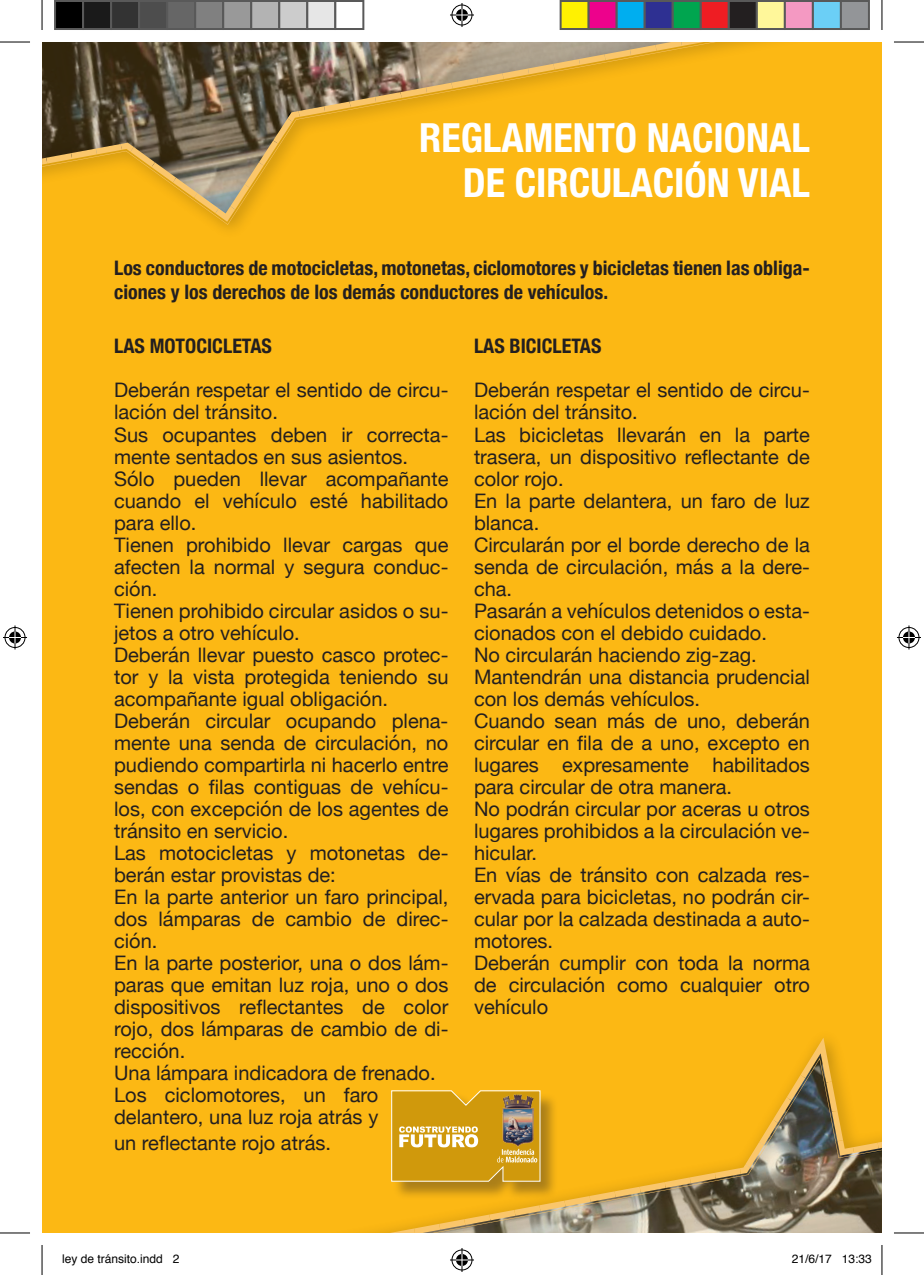
<style>
.page{position:relative;width:924px;height:1275px;background:#fff}
.page>*{position:absolute;margin:0;border:0;box-sizing:border-box;transform-origin:0 0}
.t1{font:700 condensed 40px/44px "Helvetica Neue";color:#fff;text-align:right}
.t2{font:20px/22px "Helvetica Neue";color:#231f20}
.t3{font:700 condensed 20px/24px "Helvetica Neue";color:#231f20}
.t4{font:12px "Helvetica";color:#000}
</style>
<div class="page">
<div style="left:42px;top:42px;width:839px;height:1191px;background:#fcb814"></div>
<svg style="left:42px;top:42px;width:673px;height:185px"></svg>
<svg style="left:389px;top:1037px;width:493px;height:196px"></svg>
<img style="left:502px;top:1095px;width:31px;height:51px">
<hr style="left:0;top:42px;width:30px;height:1px;background:#000">
<hr style="left:893px;top:42px;width:30px;height:1px;background:#000">
<hr style="left:0;top:1232px;width:30px;height:1px;background:#000">
<hr style="left:893px;top:1232px;width:30px;height:1px;background:#000">
<hr style="left:42px;top:0;width:1px;height:30px;background:#000">
<hr style="left:42px;top:1245px;width:1px;height:30px;background:#000">
<hr style="left:881px;top:0;width:1px;height:30px;background:#000">
<hr style="left:881px;top:1245px;width:1px;height:30px;background:#000">
<svg style="left:450px;top:3px;width:24px;height:24px"></svg>
<svg style="left:450px;top:1248px;width:24px;height:24px"></svg>
<svg style="left:3px;top:625px;width:24px;height:24px"></svg>
<svg style="left:897px;top:625px;width:23px;height:24px"></svg>
<div style="left:55px;top:1px;width:28px;height:28px;background:#000"></div>
<div style="left:54px;top:0;width:30px;height:30px;border:2px solid #595959"></div>
<div style="left:83px;top:1px;width:28px;height:28px;background:#1a1a1a"></div>
<div style="left:82px;top:0;width:30px;height:30px;border:2px solid #595959"></div>
<div style="left:111px;top:1px;width:28px;height:28px;background:#333"></div>
<div style="left:110px;top:0;width:30px;height:30px;border:2px solid #595959"></div>
<div style="left:139px;top:1px;width:28px;height:28px;background:#4d4d4d"></div>
<div style="left:138px;top:0;width:30px;height:30px;border:2px solid #595959"></div>
<div style="left:167px;top:1px;width:28px;height:28px;background:#666"></div>
<div style="left:166px;top:0;width:30px;height:30px;border:2px solid #595959"></div>
<div style="left:195px;top:1px;width:28px;height:28px;background:#808080"></div>
<div style="left:194px;top:0;width:30px;height:30px;border:2px solid #595959"></div>
<div style="left:223px;top:1px;width:28px;height:28px;background:#999"></div>
<div style="left:222px;top:0;width:30px;height:30px;border:2px solid #595959"></div>
<div style="left:251px;top:1px;width:28px;height:28px;background:#b3b3b3"></div>
<div style="left:250px;top:0;width:30px;height:30px;border:2px solid #595959"></div>
<div style="left:279px;top:1px;width:28px;height:28px;background:#ccc"></div>
<div style="left:278px;top:0;width:30px;height:30px;border:2px solid #595959"></div>
<div style="left:307px;top:1px;width:28px;height:28px;background:#e6e6e6"></div>
<div style="left:306px;top:0;width:30px;height:30px;border:2px solid #595959"></div>
<div style="left:334px;top:0;width:30px;height:30px;border:2px solid #595959"></div>
<div style="left:560px;top:1px;width:28px;height:28px;background:#fff101"></div>
<div style="left:559px;top:0;width:30px;height:30px;border:2px solid #595959"></div>
<div style="left:588px;top:1px;width:28px;height:28px;background:#ed028c"></div>
<div style="left:587px;top:0;width:30px;height:30px;border:2px solid #595959"></div>
<div style="left:616px;top:1px;width:28px;height:28px;background:#00aeef"></div>
<div style="left:615px;top:0;width:30px;height:30px;border:2px solid #595959"></div>
<div style="left:644px;top:1px;width:28px;height:28px;background:#2e3092"></div>
<div style="left:643px;top:0;width:30px;height:30px;border:2px solid #595959"></div>
<div style="left:672px;top:1px;width:28px;height:28px;background:#00a54f"></div>
<div style="left:671px;top:0;width:30px;height:30px;border:2px solid #595959"></div>
<div style="left:700px;top:1px;width:28px;height:28px;background:#ee1d23"></div>
<div style="left:699px;top:0;width:30px;height:30px;border:2px solid #595959"></div>
<div style="left:728px;top:1px;width:28px;height:28px;background:#231f20"></div>
<div style="left:727px;top:0;width:30px;height:30px;border:2px solid #595959"></div>
<div style="left:756px;top:1px;width:28px;height:28px;background:#fff79a"></div>
<div style="left:755px;top:0;width:30px;height:30px;border:2px solid #595959"></div>
<div style="left:784px;top:1px;width:28px;height:28px;background:#f499c2"></div>
<div style="left:783px;top:0;width:30px;height:30px;border:2px solid #595959"></div>
<div style="left:812px;top:1px;width:28px;height:28px;background:#6bcff6"></div>
<div style="left:811px;top:0;width:30px;height:30px;border:2px solid #595959"></div>
<div style="left:840px;top:1px;width:28px;height:28px;background:#939598"></div>
<div style="left:839px;top:0;width:30px;height:30px;border:2px solid #595959"></div>
<h1 class="t1" style="left:419px;top:113px;width:392px">REGLAMENTO NACIONAL<br>DE CIRCULACIÓN VIAL</h1>
<p class="t3" style="left:114px;top:254px;width:697px">Los conductores de motocicletas, motonetas, ciclomotores y bicicletas tienen las obliga&shy;ciones y los derechos de los demás conductores de vehículos.</p>
<p class="t3" style="left:474px;top:333px;width:129px">LAS BICICLETAS</p>
<p class="t2" style="left:474px;top:380px;width:337px">Deberán respetar el sentido de circu&shy;lación del tránsito.<br>Las bicicletas llevarán en la parte trasera, un dispositivo reflectante de color rojo.<br>En la parte delantera, un faro de luz blanca.<br>Circularán por el borde derecho de la senda de circulación, más a la dere&shy;cha.<br>Pasarán a vehículos detenidos o esta&shy;cionados con el debido cuidado.<br>No circularán haciendo zig-zag.<br>Mantendrán una distancia prudencial con los demás vehículos.<br>Cuando sean más de uno, deberán circular en fila de a uno, excepto en lugares expresamente habilitados para circular de otra manera.<br>No podrán circular por aceras u otros lugares prohibidos a la circulación ve&shy;hicular.<br>En vías de tránsito con calzada res&shy;ervada para bicicletas, no podrán cir&shy;cular por la calzada destinada a auto&shy;motores.<br>Deberán cumplir con toda la norma de circulación como cualquier otro vehículo</p>
<p class="t3" style="left:114px;top:333px;width:159px">LAS MOTOCICLETAS</p>
<p class="t2" style="left:114px;top:380px;width:336px">Deberán respetar el sentido de circu&shy;lación del tránsito.<br>Sus ocupantes deben ir correcta&shy;mente sentados en sus asientos.<br>Sólo pueden llevar acompañante cuando el vehículo esté habilitado para ello.<br>Tienen prohibido llevar cargas que afecten la normal y segura conduc&shy;ción.<br>Tienen prohibido circular asidos o su&shy;jetos a otro vehículo.<br>Deberán llevar puesto casco protec&shy;tor y la vista protegida teniendo su acompañante igual obligación.<br>Deberán circular ocupando plena&shy;mente una senda de circulación, no pudiendo compartirla ni hacerlo entre sendas o filas contiguas de vehícu&shy;los, con excepción de los agentes de tránsito en servicio.<br>Las motocicletas y motonetas de&shy;berán estar provistas de:<br>En la parte anterior un faro principal, dos lámparas de cambio de direc&shy;ción.<br>En la parte posterior, una o dos lám&shy;paras que emitan luz roja, uno o dos dispositivos reflectantes de color rojo, dos lámparas de cambio de di&shy;rección.<br>Una lámpara indicadora de frenado.<br>Los ciclomotores, un faro delantero, una luz roja atrás y</p>
<p class="t2" style="left:114px;top:1133px;width:218px">un reflectante rojo atrás.</p>
<p class="t4" style="left:62px;top:1249px;width:119px">ley de tránsito.indd 2</p>
<p class="t4" style="left:791px;top:1249px;width:82px">21/6/17 13:33</p>
</div>
